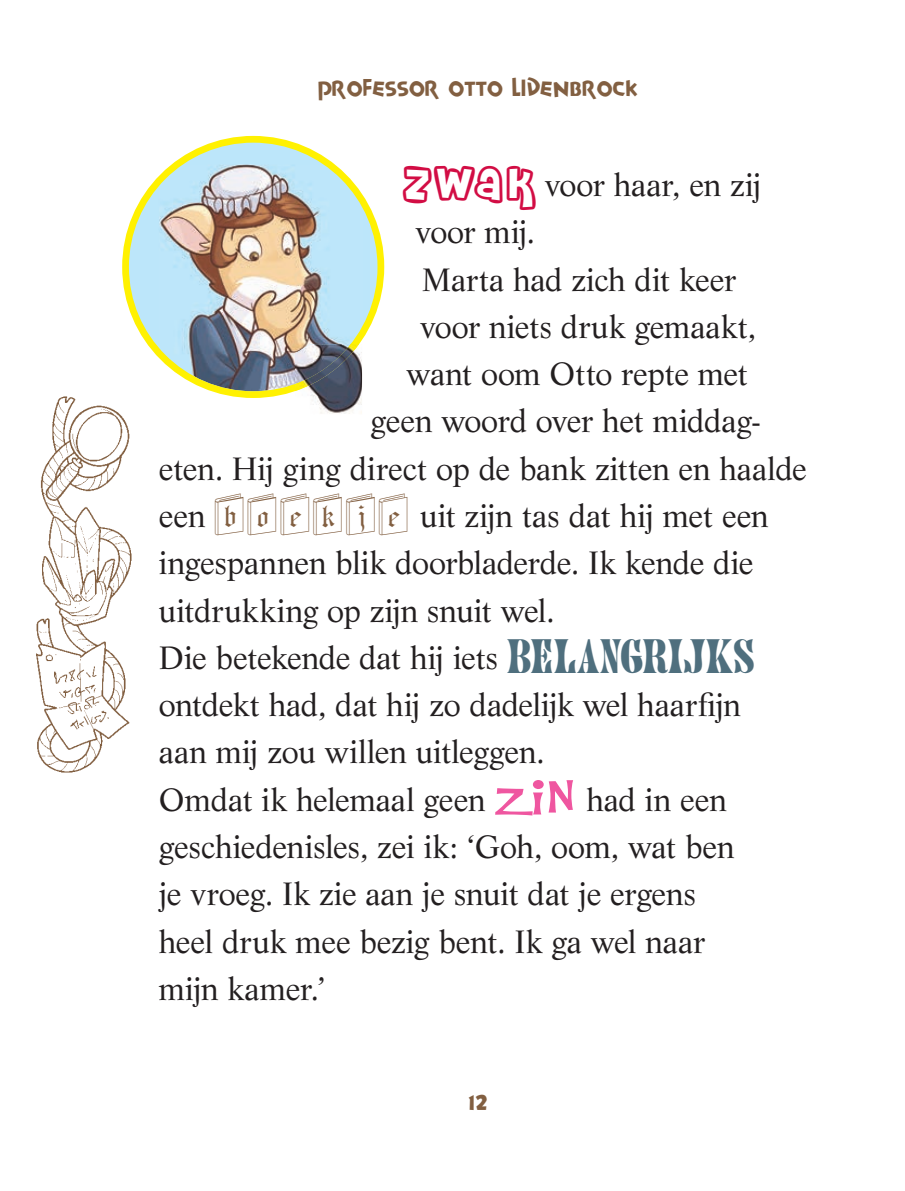
<style>
.page{position:relative;width:905px;height:1191px;background:#fff}
.page>*{position:absolute;margin:0;border:0;box-sizing:border-box;transform-origin:0 0}
.t1{font:31.5px "Life LT Std";letter-spacing:-.01em;color:#231f20}
.t2{font:24.75px "Goliath";color:#825f41}
.t3{font:23.62px "Goliath";color:#825f41;scale:1.1 1}
.s1{font-family:"Cheri Liney";font-size:42.75px;color:#d20d44}
.s2{font-family:"New Library";font-size:40.5px;color:#825f41}
.s3{font-family:"Juniper";font-size:45px;color:#4f6f7e}
.s4{font-family:"Whoa Nelly NF Medium";font-size:49.5px;color:#ef56a0}
</style>
<div class="page">
<img style="left:36px;top:396px;width:96px;height:377px">
<img style="left:122px;top:136px;width:262px;height:262px">
<img style="left:295px;top:344px;width:67px;height:70px">
<img style="left:295px;top:344px;width:64px;height:47px">
<p class="t3" style="left:317px;top:75px;width:292px">professor Otto L|denbrock</p>
<p class="t1" style="left:402px;top:165px;width:361px"><span class="s1">zwak</span> voor haar, en zij</p>
<p class="t1" style="left:415px;top:213px;width:121px">voor mij.</p>
<p class="t1" style="left:422px;top:260px;width:315px">Marta had zich dit keer</p>
<p class="t1" style="left:420px;top:307px;width:337px">voor niets druk gemaakt,</p>
<p class="t1" style="left:406px;top:354px;width:343px">want oom Otto repte met</p>
<p class="t1" style="left:370px;top:402px;width:392px">geen woord over het middag-</p>
<p class="t1" style="left:159px;top:449px;width:649px">eten. Hij ging direct op de bank zitten en haalde</p>
<p class="t1" style="left:159px;top:496px;width:611px">een <span class="s2">BOEKJE</span> uit zijn tas dat hij met een</p>
<p class="t1" style="left:159px;top:543px;width:596px">ingespannen blik doorbladerde. Ik kende die</p>
<p class="t1" style="left:159px;top:591px;width:397px">uitdrukking op zijn snuit wel.</p>
<p class="t1" style="left:159px;top:638px;width:597px">Die betekende dat hij iets <span class="s3">BELANGRIJKS</span></p>
<p class="t1" style="left:159px;top:685px;width:583px">ontdekt had, dat hij zo dadelijk wel haarfijn</p>
<p class="t1" style="left:159px;top:732px;width:387px">aan mij zou willen uitleggen.</p>
<p class="t1" style="left:159px;top:780px;width:569px">Omdat ik helemaal geen <span class="s4">zin</span> had in een</p>
<p class="t1" style="left:159px;top:827px;width:577px">geschiedenisles, zei ik: ‘Goh, oom, wat ben</p>
<p class="t1" style="left:159px;top:874px;width:539px">je vroeg. Ik zie aan je snuit dat je ergens</p>
<p class="t1" style="left:159px;top:921px;width:548px">heel druk mee bezig bent. Ik ga wel naar</p>
<p class="t1" style="left:159px;top:969px;width:168px">mijn kamer.’</p>
<p class="t2" style="left:468px;top:1088px;width:21px">12</p>
</div>
